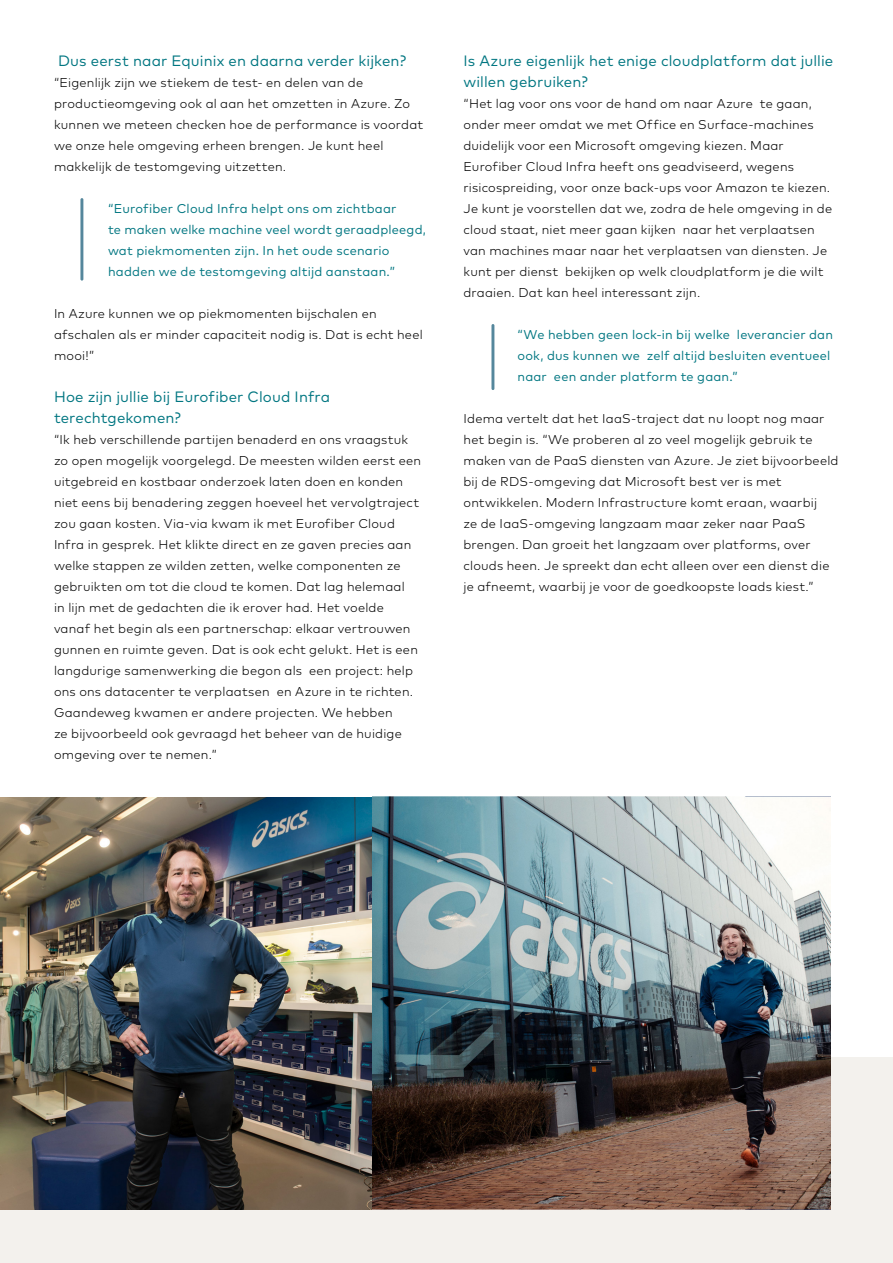
<style>
.page{position:relative;width:893px;height:1263px;background:#fff}
.page>*{position:absolute;margin:0;border:0;box-sizing:border-box;transform-origin:0 0}
.Intro{font:15px/21px "Mark OT";letter-spacing:.005em;color:#007681}
.Intro-2{font:300 12.75px/21px "Mark OT";letter-spacing:.015em;color:#000}
.Intro-3{font:12.75px/21px "Mark OT";letter-spacing:.015em;color:#007681}
</style>
<div class="page">
<hr style="left:80px;top:198px;width:3px;height:83px;background:#55879c">
<hr style="left:491px;top:324px;width:3px;height:66px;background:#55879c">
<div style="left:0;top:1057px;width:893px;height:206px;background:#f3f1ed"></div>
<img style="left:0;top:797px;width:830px;height:412px">
<p class="Intro" style="left:58px;top:50px;width:350px">Dus eerst naar Equinix en daarna verder kijken?</p>
<p class="Intro-2" style="left:54px;top:72px;width:371px">“Eigenlijk zijn we stiekem de test- en delen van de productieomgeving ook al aan het omzetten in Azure. Zo kunnen we meteen checken hoe de performance is voordat we onze hele omgeving erheen brengen. Je kunt heel makkelijk de testomgeving uitzetten.</p>
<p class="Intro-3" style="left:108px;top:198px;width:319px">“Eurofiber Cloud Infra helpt ons om zichtbaar<br>te maken welke machine veel wordt geraadpleegd, wat piekmomenten zijn. In het oude scenario hadden we de testomgeving altijd aanstaan.”</p>
<p class="Intro-2" style="left:54px;top:303px;width:370px">In Azure kunnen we op piekmomenten bijschalen en afschalen als er minder capaciteit nodig is. Dat is echt heel mooi!”</p>
<p class="Intro" style="left:54px;top:386px;width:278px">Hoe zijn jullie bij Eurofiber Cloud Infra terechtgekomen?</p>
<p class="Intro-2" style="left:54px;top:429px;width:369px">“Ik heb verschillende partijen benaderd en ons vraagstuk zo open mogelijk voorgelegd. De meesten wilden eerst een uitgebreid en kostbaar onderzoek laten doen en konden niet eens bij benadering zeggen hoeveel het vervolgtraject zou gaan kosten. Via-via kwam ik met Eurofiber Cloud Infra in gesprek. Het klikte direct en ze gaven precies aan welke stappen ze wilden zetten, welke componenten ze gebruikten om tot die cloud te komen. Dat lag helemaal<br>in lijn met de gedachten die ik erover had. Het voelde vanaf het begin als een partnerschap: elkaar vertrouwen gunnen en ruimte geven. Dat is ook echt gelukt. Het is een langdurige samenwerking die begon als een project: help ons ons datacenter te verplaatsen en Azure in te richten.<br>Gaandeweg kwamen er andere projecten. We hebben<br>ze bijvoorbeeld ook gevraagd het beheer van de huidige omgeving over te nemen.”</p>
<p class="Intro" style="left:463px;top:50px;width:371px">Is Azure eigenlijk het enige cloudplatform dat jullie willen gebruiken?</p>
<p class="Intro-2" style="left:463px;top:93px;width:368px">“Het lag voor ons voor de hand om naar Azure te gaan, onder meer omdat we met Office en Surface-machines duidelijk voor een Microsoft omgeving kiezen. Maar Eurofiber Cloud Infra heeft ons geadviseerd, wegens risicospreiding, voor onze back-ups voor Amazon te kiezen.</p>
<p class="Intro-2" style="left:463px;top:198px;width:370px">Je kunt je voorstellen dat we, zodra de hele omgeving in de cloud staat, niet meer gaan kijken naar het verplaatsen van machines maar naar het verplaatsen van diensten. Je kunt per dienst bekijken op welk cloudplatform je die wilt draaien. Dat kan heel interessant zijn.</p>
<p class="Intro-3" style="left:517px;top:324px;width:317px">“We hebben geen lock-in bij welke leverancier dan ook, dus kunnen we zelf altijd besluiten eventueel naar een ander platform te gaan.”</p>
<p class="Intro-2" style="left:463px;top:408px;width:377px">Idema vertelt dat het IaaS-traject dat nu loopt nog maar het begin is. “We proberen al zo veel mogelijk gebruik te maken van de PaaS diensten van Azure. Je ziet bijvoorbeeld bij de RDS-omgeving dat Microsoft best ver is met ontwikkelen. Modern Infrastructure komt eraan, waarbij<br>ze de IaaS-omgeving langzaam maar zeker naar PaaS brengen. Dan groeit het langzaam over platforms, over clouds heen. Je spreekt dan echt alleen over een dienst die je afneemt, waarbij je voor de goedkoopste loads kiest.”</p>
</div>
